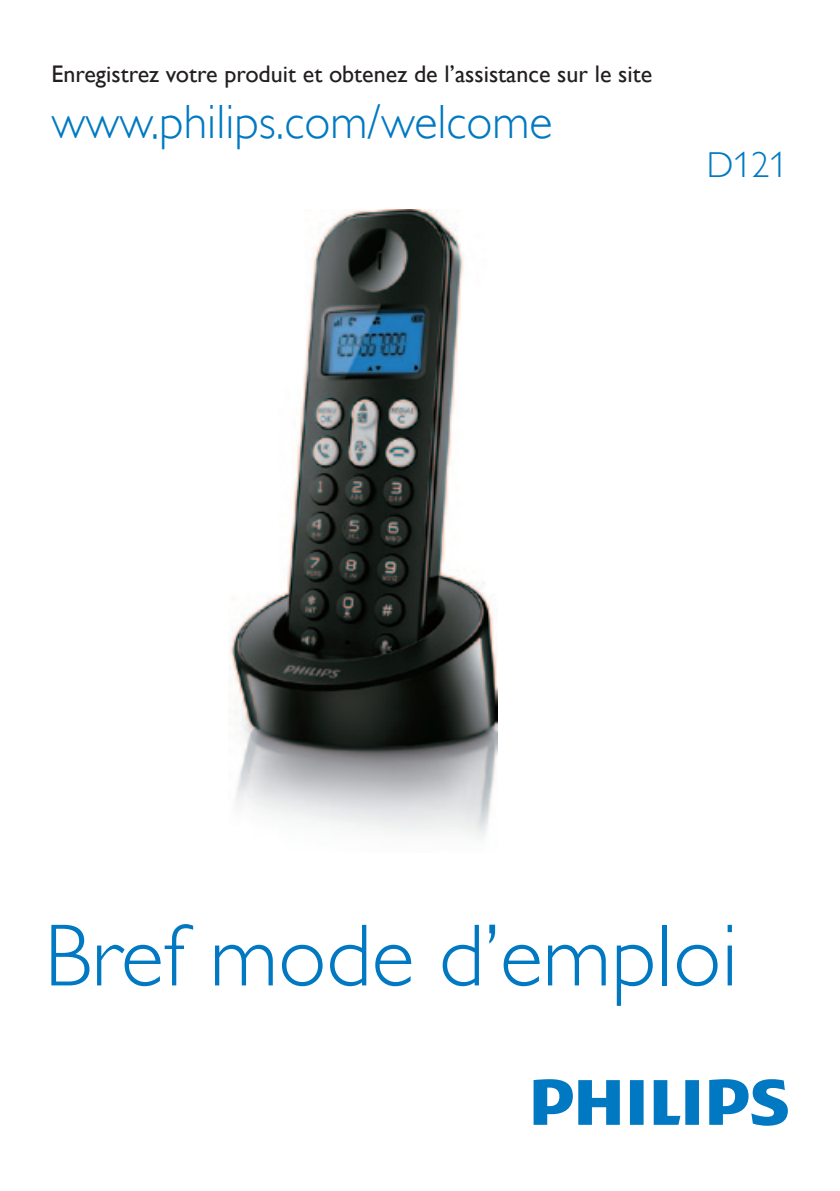
<style>
.page{position:relative;width:840px;height:1191px;background:#fff}
.page>*{position:absolute;margin:0;border:0;box-sizing:border-box;transform-origin:0 0}
.t1{font:88.8px "Gill Sans Alt One WGL Light";color:#0079c2}
.t2{font:48px "Gill Sans Alt One WGL Light";color:#0079c2}
.t3{font:36px "Gill Sans Alt One WGL Light";color:#0079c2}
.t4{font:24px "Gill Sans Alt One WGL";color:#231f20}
</style>
<div class="page">
<svg style="left:533px;top:1079px;width:254px;height:46px"></svg>
<img style="left:230px;top:209px;width:267px;height:630px">
<p class="t4" style="left:51px;top:57px;width:602px">Enregistrez votre produit et obtenez de l’assistance sur le site</p>
<h2 class="t2" style="left:51px;top:90px;width:502px">www.philips.com/welcome</h2>
<h3 class="t3" style="left:706px;top:141px;width:82px">D121</h3>
<h1 class="t1" style="left:44px;top:897px;width:695px">Bref mode d’emploi</h1>
</div>
